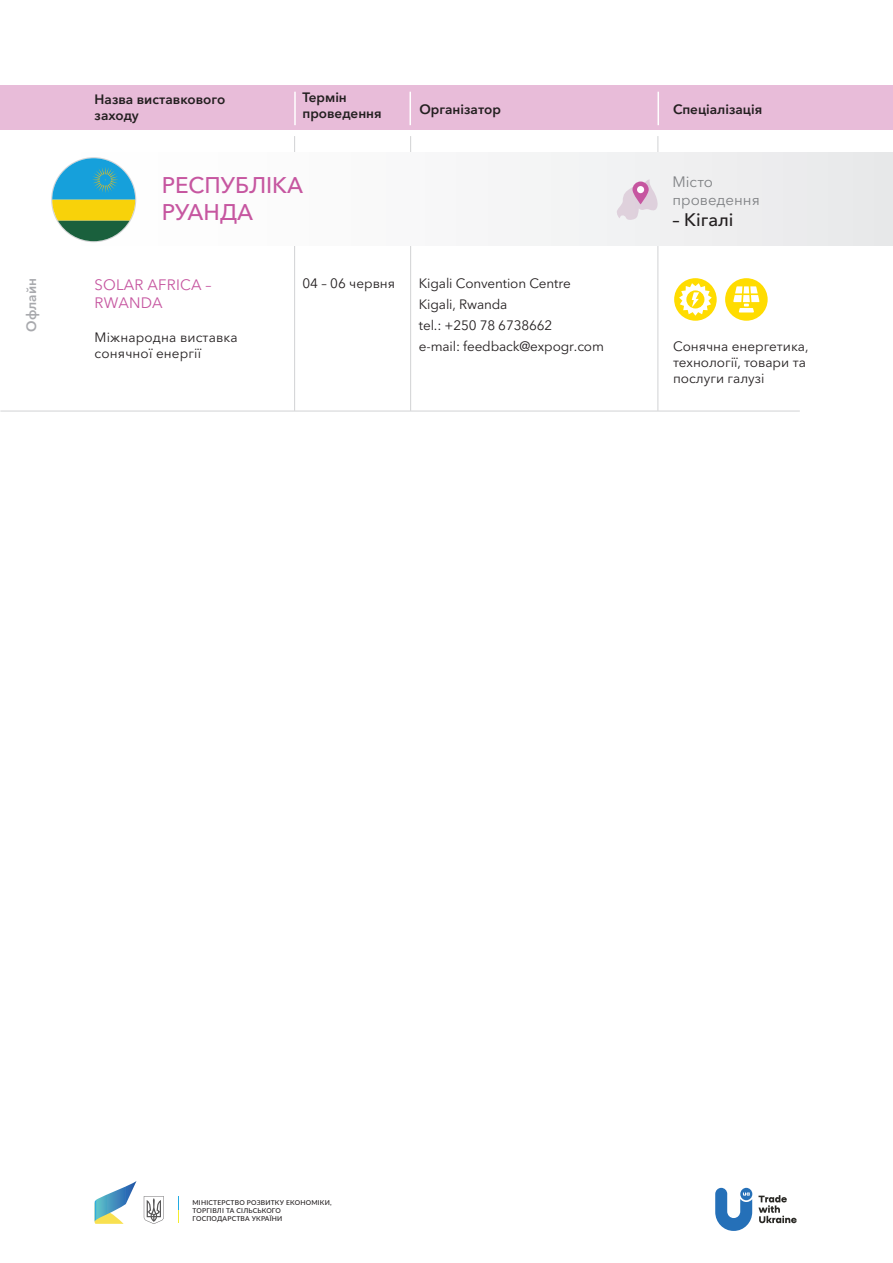
<style>
.page{position:relative;width:893px;height:1263px;background:#fff}
.page>*{position:absolute;margin:0;border:0;box-sizing:border-box;transform-origin:0 0}
.t1{font:500 22.5px/27px "Avenir Next Cyr";color:#c656a0}
.t2{font:500 18px "Avenir Next Cyr";color:#231f20}
.t3{font:15px/18px "Avenir Next Cyr";letter-spacing:.01em;color:#c656a0}
.t4{font:15px/18px "Avenir Next Cyr";color:#808285}
.t5{font:13.5px/16.2px "Avenir Next Cyr";color:#231f20}
.t6{font:600 13.5px/16.2px "Avenir Next Cyr";color:#231f20}
.t7{font:600 13.5px "Avenir Next Cyr";color:#a8a9ad}
.t8{font:500 6.75px/8.1px "Lato";letter-spacing:.03em;color:#231f20}
</style>
<div class="page">
<div style="left:674px;top:278px;width:43px;height:43px;background:#ffdc01;border-radius:50%"></div>
<svg style="left:679px;top:283px;width:33px;height:33px"></svg>
<hr style="left:294px;top:136px;width:1px;height:275px;background:#d1d2d4">
<hr style="left:657px;top:136px;width:1px;height:275px;background:#d1d2d4">
<hr style="left:410px;top:136px;width:1px;height:275px;background:#d1d2d4">
<div style="left:0;top:85px;width:893px;height:44px;background:#e8bcd9"></div>
<hr style="left:294px;top:92px;width:2px;height:33px;background:#fff">
<hr style="left:409px;top:92px;width:2px;height:33px;background:#fff">
<hr style="left:657px;top:92px;width:2px;height:33px;background:#fff">
<svg style="left:758px;top:1195px;width:39px;height:28px"></svg>
<svg style="left:715px;top:1188px;width:37px;height:43px"></svg>
<svg style="left:95px;top:1181px;width:42px;height:43px"></svg>
<svg style="left:144px;top:1196px;width:20px;height:28px"></svg>
<svg style="left:178px;top:1197px;width:1px;height:25px"></svg>
<hr style="left:0;top:411px;width:800px;height:1px;background:#d1d2d4">
<div style="left:1px;top:152px;width:892px;height:94px;background:linear-gradient(to right,#fff,#e9eaeb)"></div>
<svg style="left:615px;top:179px;width:43px;height:41px"></svg>
<svg style="left:632px;top:182px;width:17px;height:22px"></svg>
<div style="left:637px;top:186px;width:7px;height:7px;background:#fff;border-radius:50%"></div>
<svg style="left:51px;top:157px;width:85px;height:85px"></svg>
<div style="left:725px;top:278px;width:43px;height:43px;background:#ffdc01;border-radius:50%"></div>
<svg style="left:733px;top:286px;width:26px;height:26px"></svg>
<p class="t7" style="left:23px;top:332px;width:55px;rotate:-90deg">Офлайн</p>
<p class="t6" style="left:95px;top:91px;width:132px">Назва виставкового заходу</p>
<p class="t6" style="left:302px;top:89px;width:81px">Термін проведення</p>
<p class="t6" style="left:419px;top:101px;width:83px">Організатор</p>
<p class="t6" style="left:673px;top:101px;width:91px">Спеціалізація</p>
<h1 class="t1" style="left:162px;top:172px;width:143px">РЕСПУБЛІКА<br>РУАНДА</h1>
<p class="t3" style="left:95px;top:275px;width:118px">SOLAR AFRICA –<br>RWANDA</p>
<p class="t5" style="left:95px;top:329px;width:145px">Міжнародна виставка сонячної енергії</p>
<p class="t5" style="left:302px;top:276px;width:94px">04 – 06 червня</p>
<p class="t5" style="left:419px;top:273px;width:187px;line-height:21px">Kigali Convention Centre<br>Kigali, Rwanda<br>tel.: +250 78 6738662<br>e-mail: feedback@expogr.com</p>
<p class="t4" style="left:672px;top:172px;width:89px">Місто проведення</p>
<h2 class="t2" style="left:672px;top:209px;width:63px">– Кігалі</h2>
<p class="t5" style="left:673px;top:338px;width:137px">Сонячна енергетика, технології, товари та послуги галузі</p>
<p class="t8" style="left:192px;top:1198px;width:141px">МІНІСТЕРСТВО РОЗВИТКУ ЕКОНОМІКИ,<br>ТОРГІВЛІ ТА СІЛЬСЬКОГО<br>ГОСПОДАРСТВА УКРАЇНИ</p>
</div>
